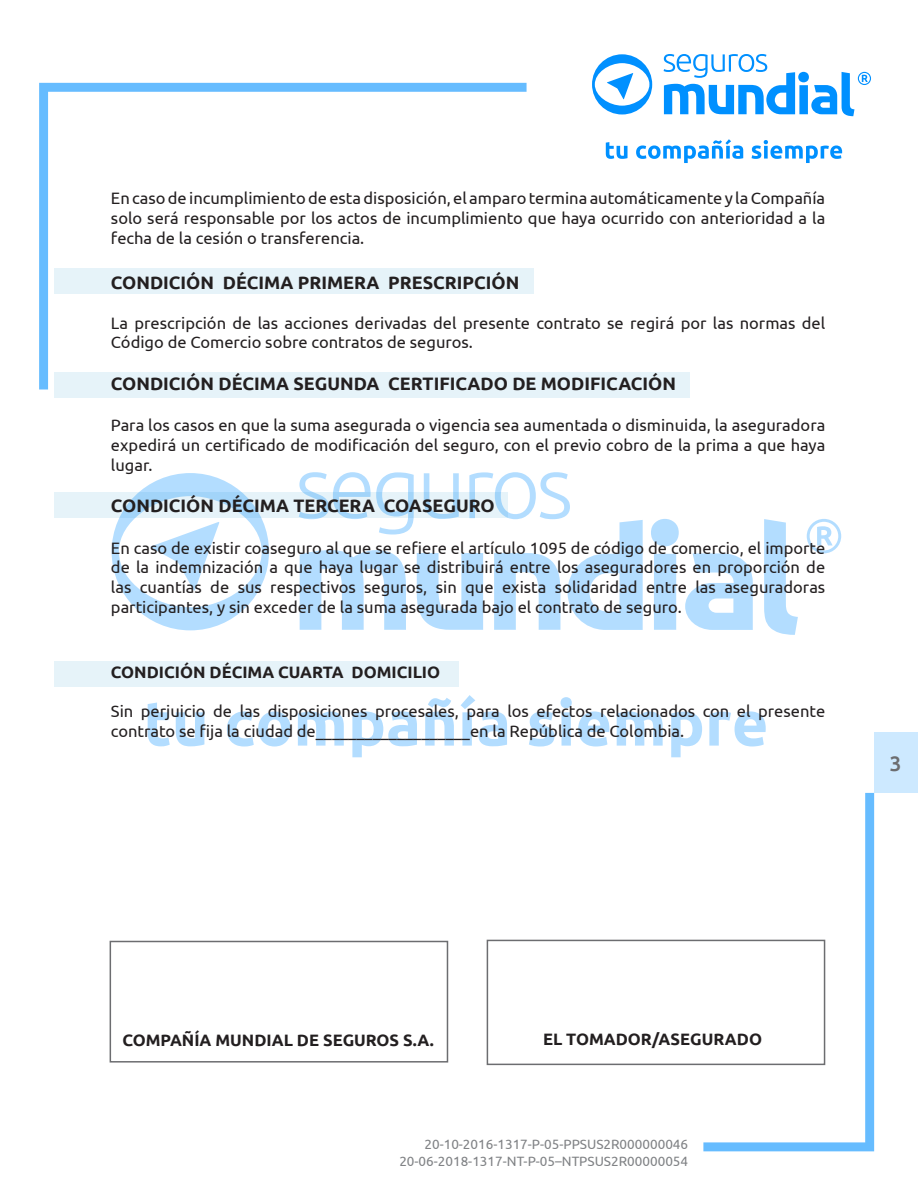
<style>
.page{position:relative;width:918px;height:1188px;background:#fff}
.page>*{position:absolute;margin:0;border:0;box-sizing:border-box;transform-origin:0 0}
.t1{font:500 21px "Ubuntu";color:#6c6d70}
.t2{font:700 18px "Ubuntu";color:#231f20}
.t3{font:16.5px/19.8px "Ubuntu";color:#231f20;text-align:justify}
.t4{font:700 16.5px "Ubuntu";color:#231f20}
.t5{font:13.5px/16.2px "Ubuntu";color:#808285;text-align:right}
</style>
<div class="page">
<svg style="left:112px;top:473px;width:157px;height:157px"></svg>
<svg style="left:764px;top:519px;width:34px;height:116px"></svg>
<svg style="left:651px;top:519px;width:28px;height:111px"></svg>
<svg style="left:685px;top:553px;width:68px;height:77px"></svg>
<svg style="left:299px;top:472px;width:344px;height:158px"></svg>
<svg style="left:148px;top:703px;width:22px;height:43px"></svg>
<svg style="left:176px;top:712px;width:28px;height:34px"></svg>
<svg style="left:227px;top:711px;width:64px;height:36px"></svg>
<svg style="left:298px;top:712px;width:46px;height:34px"></svg>
<svg style="left:352px;top:711px;width:65px;height:46px"></svg>
<svg style="left:425px;top:698px;width:29px;height:48px"></svg>
<svg style="left:461px;top:695px;width:46px;height:51px"></svg>
<svg style="left:529px;top:711px;width:25px;height:36px"></svg>
<svg style="left:561px;top:697px;width:11px;height:49px"></svg>
<svg style="left:578px;top:711px;width:31px;height:36px"></svg>
<svg style="left:617px;top:712px;width:46px;height:34px"></svg>
<svg style="left:671px;top:712px;width:31px;height:45px"></svg>
<svg style="left:709px;top:711px;width:57px;height:36px"></svg>
<svg style="left:807px;top:519px;width:34px;height:34px"></svg>
<svg style="left:592px;top:54px;width:60px;height:60px"></svg>
<svg style="left:606px;top:142px;width:22px;height:17px"></svg>
<svg style="left:636px;top:139px;width:107px;height:24px"></svg>
<svg style="left:752px;top:140px;width:90px;height:23px"></svg>
<svg style="left:664px;top:54px;width:207px;height:62px"></svg>
<svg style="left:39px;top:83px;width:488px;height:307px"></svg>
<svg style="left:703px;top:793px;width:171px;height:358px"></svg>
<div style="left:874px;top:732px;width:44px;height:61px;background:#cde9ff"></div>
<hr style="left:0;top:732px;width:1px;height:61px;background:#0090ff">
<div style="left:54px;top:268px;width:480px;height:26px;background:#e6f3f9"></div>
<div style="left:54px;top:372px;width:636px;height:25px;background:#e6f3f9"></div>
<svg style="left:54px;top:492px;width:453px;height:26px;background:#d2eaf9"></svg>
<div style="left:54px;top:661px;width:405px;height:26px;background:#e6f3f9"></div>
<div style="left:487px;top:940px;width:338px;height:125px;border:2px solid #6c6d70"></div>
<div style="left:110px;top:941px;width:338px;height:122px;border:2px solid #6c6d70"></div>
<p class="t3" style="left:111px;top:188px;width:716px">En caso de incumplimiento de esta disposición, el amparo termina automáticamente y la Compañía solo será responsable por los actos de incumplimiento que haya ocurrido con anterioridad a la fecha de la cesión o transferencia.</p>
<p class="t2" style="left:111px;top:272px;width:410px">CONDICIÓN DÉCIMA PRIMERA PRESCRIPCIÓN</p>
<p class="t3" style="left:111px;top:312px;width:716px">La prescripción de las acciones derivadas del presente contrato se regirá por las normas del<br>Código de Comercio sobre contratos de seguros.</p>
<p class="t2" style="left:111px;top:372px;width:567px">CONDICIÓN DÉCIMA SEGUNDA CERTIFICADO DE MODIFICACIÓN</p>
<p class="t3" style="left:111px;top:415px;width:716px">Para los casos en que la suma asegurada o vigencia sea aumentada o disminuida, la aseguradora expedirá un certificado de modificación del seguro, con el previo cobro de la prima a que haya lugar.</p>
<p class="t2" style="left:111px;top:495px;width:385px">CONDICIÓN DÉCIMA TERCERA COASEGURO</p>
<p class="t3" style="left:111px;top:537px;width:716px">En caso de existir coaseguro al que se refiere el artículo 1095 de código de comercio, el importe de la indemnización a que haya lugar se distribuirá entre los aseguradores en proporción de las cuantías de sus respectivos seguros, sin que exista solidaridad entre las aseguradoras participantes, y sin exceder de la suma asegurada bajo el contrato de seguro.</p>
<p class="t4" style="left:111px;top:662px;width:331px">CONDICIÓN DÉCIMA CUARTA DOMICILIO</p>
<p class="t3" style="left:111px;top:701px;width:716px">Sin perjuicio de las disposiciones procesales, para los efectos relacionados con el presente contrato se fija la ciudad de___________________en la República de Colombia.</p>
<p class="t1" style="left:890px;top:751px;width:13px">3</p>
<p class="t4" style="left:122px;top:1030px;width:313px">COMPAÑÍA MUNDIAL DE SEGUROS S.A.</p>
<p class="t4" style="left:543px;top:1029px;width:221px">EL TOMADOR/ASEGURADO</p>
<p class="t5" style="left:399px;top:1136px;width:290px">20-10-2016-1317-P-05-PPSUS2R000000046<br>20-06-2018-1317-NT-P-05–NTPSUS2R00000054</p>
</div>
